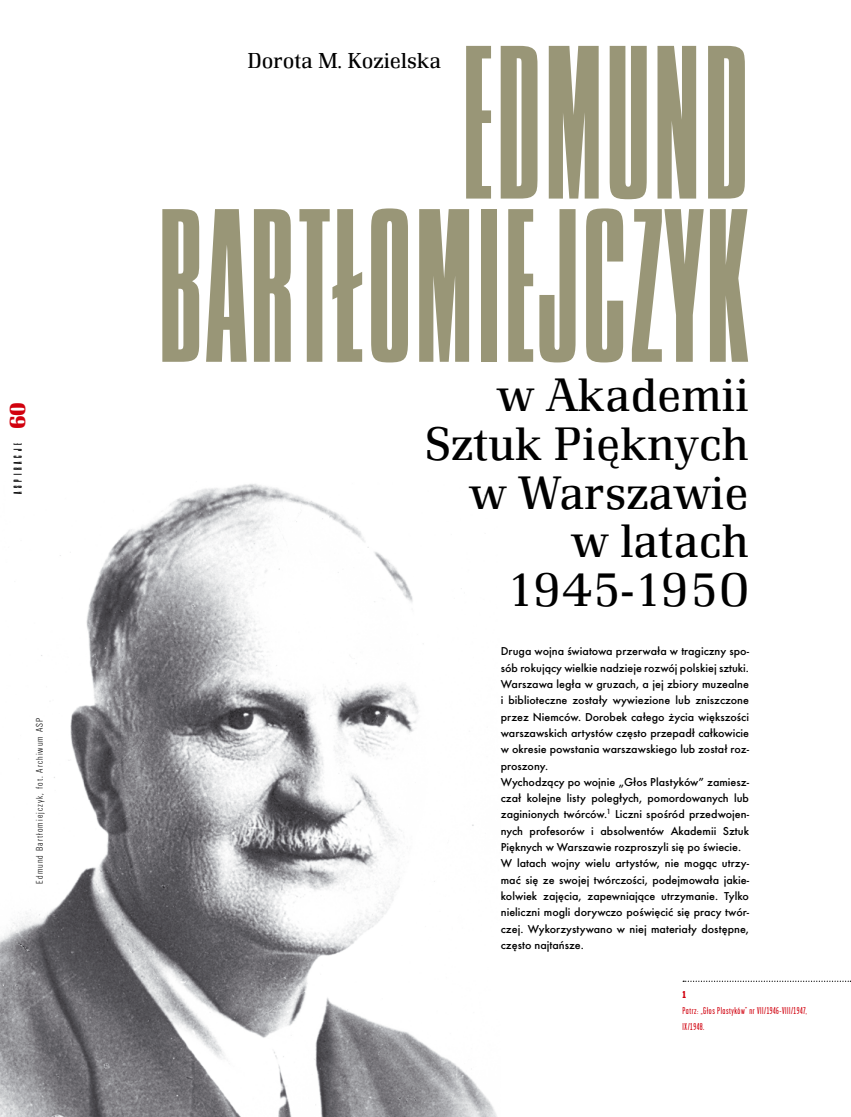
<style>
.page{position:relative;width:851px;height:1117px;background:#fff}
.page>*{position:absolute;margin:0;border:0;box-sizing:border-box;transform-origin:0 0}
.t1{font:228.75px/163.1px "Compacta Com DCE Ligh";letter-spacing:.01em;color:#999677;text-align:right}
.t2{font:48.75px/48.9px "Renault TCE Ligh";letter-spacing:.005em;color:#000;text-align:right}
.t3{font:22.5px "Renault TCE Ligh";color:#000}
.t4{font:700 22.5px "Renault TCE";color:#d1010e}
.t5{font:12.12px "Compacta Com DCE Ligh";letter-spacing:.3em;color:#000;scale:1.05 1}
.t6{font:500 11.88px/16.2px "Futura TCE";color:#000}
.t7{font:10px/16.2px "Garage Gothic Pl";letter-spacing:.055em;color:#d1010e}
.t8{font:10px "U001 TCE Ligh Cond";letter-spacing:.1em;color:#000}
.t9{font:900 10px "Garage Gothic Pl";color:#d1010e}
</style>
<div class="page">
<img style="left:0;top:484px;width:497px;height:632px">
<svg style="left:683px;top:980px;width:168px;height:1px"></svg>
<h3 class="t4" style="left:5px;top:429px;width:29px;rotate:-90deg">60</h3>
<p class="t5" style="left:11px;top:494px;width:50px;rotate:-90deg">ASPIRACJE</p>
<p class="t8" style="left:34px;top:883px;width:167px;rotate:-90deg">Edmund Bartłomiejczyk, fot. Archiwum ASP</p>
<h1 class="t1" style="left:157px;top:48px;width:593px">EDMUND<br>BARTŁOMIEJCZYK</h1>
<h2 class="t2" style="left:425px;top:370px;width:325px">w Akademii<br>Sztuk Pięknych w Warszawie w latach<br>1945-1950</h2>
<h3 class="t3" style="left:248px;top:48px;width:195px">Dorota M. Kozielska</h3>
<p class="t6" style="left:500px;top:643px;width:250px">Druga wojna światowa przerwała w tragiczny spo&shy;sób rokujący wielkie nadzieje rozwój polskiej sztuki.<br>Warszawa legła w gruzach, a jej zbiory muzealne i biblioteczne zostały wywiezione lub zniszczone przez Niemców. Dorobek całego życia większości warszawskich artystów często przepadł całkowicie w okresie powstania warszawskiego lub został roz&shy;proszony.<br>Wychodzący po wojnie „Głos Plastyków” zamiesz&shy;czał kolejne listy poległych, pomordowanych lub zaginionych twórców.<sup>1</sup> Liczni spośród przedwojen&shy;nych profesorów i absolwentów Akademii Sztuk Pięknych w Warszawie rozproszyli się po świecie.<br>W latach wojny wielu artystów, nie mogąc utrzy&shy;mać się ze swojej twórczości, podejmowała jakie&shy;kolwiek zajęcia, zapewniające utrzymanie. Tylko nieliczni mogli dorywczo poświęcić się pracy twór&shy;czej. Wykorzystywano w niej materiały dostępne, często najtańsze.</p>
<p class="t9" style="left:682px;top:988px;width:5px">1</p>
<p class="t7" style="left:682px;top:1002px;width:126px">Patrz: „Głos Plastyków” nr VII/1946-VIII/1947,<br>IX/1948.</p>
</div>
